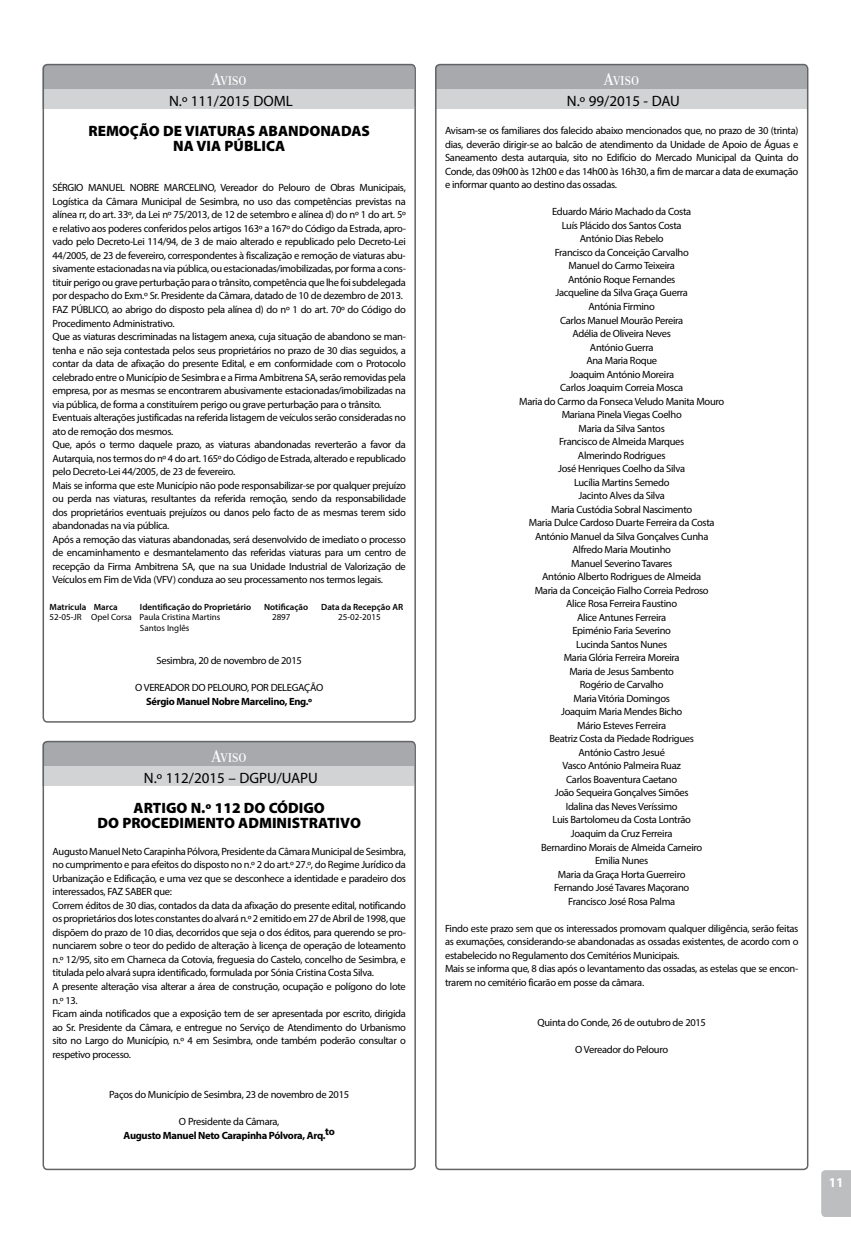
<style>
.page{position:relative;width:851px;height:1234px;background:#fff}
.page>*{position:absolute;margin:0;border:0;box-sizing:border-box;transform-origin:0 0}
.t1{font:900 15px/15px "Myriad Pro";color:#000;text-align:center}
.t2{font:15px "Myriad Pro";color:#000}
.t3{font:500 13.5px "Donatora";color:#fff}
.t4{font:700 13.5px "Myriad Pro";color:#fff}
.t5{font:10.5px/13.5px "Myriad Pro";letter-spacing:-.03em;color:#000}
.t6{font:700 10.5px "Myriad Pro";letter-spacing:-.03em;color:#000}
.t7{font:600 9px "Myriad Pro";color:#000}
.t8{font:9px "Myriad Pro";color:#000}
.s1{font-size:18px}
</style>
<div class="page">
<svg style="left:821px;top:1170px;width:29px;height:46px"></svg>
<div style="left:43px;top:741px;width:371px;height:44px;background:#a7a9ac;border-radius:4px"></div>
<div style="left:43px;top:766px;width:371px;height:19px;background:#d1d3d4"></div>
<div style="left:43px;top:64px;width:371px;height:45px;background:#a7a9ac;border-radius:4px"></div>
<div style="left:43px;top:89px;width:371px;height:20px;background:#d1d3d4"></div>
<div style="left:435px;top:64px;width:371px;height:45px;background:#a7a9ac;border-radius:4px"></div>
<div style="left:435px;top:89px;width:371px;height:20px;background:#d1d3d4"></div>
<div style="left:43px;top:740px;width:373px;height:429px;border:2px solid #636466;border-radius:4px"></div>
<div style="left:43px;top:64px;width:373px;height:658px;border:2px solid #636466;border-radius:4px"></div>
<div style="left:435px;top:64px;width:373px;height:1105px;border:2px solid #636466;border-radius:4px"></div>
<p class="t3" style="left:212px;top:73px;width:36px"><span class="s1">A</span>VISO</p>
<h1 class="t2" style="left:169px;top:91px;width:125px">N.º 111/2015 DOML</h1>
<h1 class="t1" style="left:88px;top:123px;width:283px">REMOÇÃO DE VIATURAS ABANDONADAS<br>NA VIA PÚBLICA</h1>
<p class="t5" style="left:53px;top:181px;width:355px">SÉRGIO MANUEL NOBRE MARCELINO, Vereador do Pelouro de Obras Municipais, Logística da Câmara Municipal de Sesimbra, no uso das competências previstas na alínea rr, do art. 33º, da Lei nº 75/2013, de 12 de setembro e alínea d) do nº 1 do art. 5º e relativo aos poderes conferidos pelos artigos 163º a 167º do Código da Estrada, apro&shy;vado pelo Decreto-Lei 114/94, de 3 de maio alterado e republicado pelo Decreto-Lei 44/2005, de 23 de fevereiro, correspondentes à fiscalização e remoção de viaturas abu&shy;sivamente estacionadas na via pública, ou estacionadas/imobilizadas, por forma a cons&shy;tituir perigo ou grave perturbação para o trânsito, competência que lhe foi subdelegada por despacho do Exm.º Sr. Presidente da Câmara, datado de 10 de dezembro de 2013.<br>FAZ PÚBLICO, ao abrigo do disposto pela alínea d) do nº 1 do art. 70º do Código do Procedimento Administrativo.<br>Que as viaturas descriminadas na listagem anexa, cuja situação de abandono se man&shy;tenha e não seja contestada pelos seus proprietários no prazo de 30 dias seguidos, a contar da data de afixação do presente Edital, e em conformidade com o Protocolo celebrado entre o Município de Sesimbra e a Firma Ambitrena SA, serão removidas pela empresa, por as mesmas se encontrarem abusivamente estacionadas/imobilizadas na via pública, de forma a constituírem perigo ou grave perturbação para o trânsito.<br>Eventuais alterações justificadas na referida listagem de veículos serão consideradas no ato de remoção dos mesmos.<br>Que, após o termo daquele prazo, as viaturas abandonadas reverterão a favor da Autarquia, nos termos do nº 4 do art. 165º do Código de Estrada, alterado e republicado pelo Decreto-Lei 44/2005, de 23 de fevereiro.<br>Mais se informa que este Município não pode responsabilizar-se por qualquer prejuízo ou perda nas viaturas, resultantes da referida remoção, sendo da responsabilidade dos proprietários eventuais prejuízos ou danos pelo facto de as mesmas terem sido abandonadas na via pública.<br>Após a remoção das viaturas abandonadas, será desenvolvido de imediato o processo de encaminhamento e desmantelamento das referidas viaturas para um centro de recepção da Firma Ambitrena SA, que na sua Unidade Industrial de Valorização de Veículos em Fim de Vida (VFV) conduza ao seu processamento nos termos legais.</p>
<p class="t7" style="left:50px;top:600px;width:69px">Matricula Marca</p>
<p class="t7" style="left:140px;top:600px;width:113px">Identificação do Proprietário</p>
<p class="t7" style="left:264px;top:600px;width:45px">Notificação</p>
<p class="t7" style="left:321px;top:600px;width:83px">Data da Recepção AR</p>
<p class="t8" style="left:50px;top:611px;width:172px">52-05-JR Opel Corsa Paula Cristina Martins</p>
<p class="t8" style="left:272px;top:611px;width:20px">2897</p>
<p class="t8" style="left:338px;top:611px;width:44px">25-02-2015</p>
<p class="t8" style="left:140px;top:622px;width:51px">Santos Inglês</p>
<p class="t5" style="left:156px;top:653px;width:147px">Sesimbra, 20 de novembro de 2015</p>
<p class="t5" style="left:135px;top:680px;width:189px">O VEREADOR DO PELOURO, POR DELEGAÇÃO</p>
<p class="t6" style="left:146px;top:694px;width:168px">Sérgio Manuel Nobre Marcelino, Eng.º</p>
<p class="t3" style="left:212px;top:750px;width:36px"><span class="s1">A</span>VISO</p>
<h1 class="t2" style="left:144px;top:768px;width:175px">N.º 112/2015 – DGPU/UAPU</h1>
<h1 class="t1" style="left:97px;top:799px;width:265px">ARTIGO N.º 112 DO CÓDIGO<br>DO PROCEDIMENTO ADMINISTRATIVO</h1>
<p class="t5" style="left:53px;top:844px;width:355px">Augusto Manuel Neto Carapinha Pólvora, Presidente da Câmara Municipal de Sesimbra, no cumprimento e para efeitos do disposto no n.º 2 do art.º 27.º, do Regime Jurídico da Urbanização e Edificação, e uma vez que se desconhece a identidade e paradeiro dos interessados, FAZ SABER que:<br>Correm éditos de 30 dias, contados da data da afixação do presente edital, notificando os proprietários dos lotes constantes do alvará n.º 2 emitido em 27 de Abril de 1998, que dispõem do prazo de 10 dias, decorridos que seja o dos éditos, para querendo se pro&shy;nunciarem sobre o teor do pedido de alteração à licença de operação de loteamento n.º 12/95, sito em Charneca da Cotovia, freguesia do Castelo, concelho de Sesimbra, e titulada pelo alvará supra identificado, formulada por Sónia Cristina Costa Silva.<br>A presente alteração visa alterar a área de construção, ocupação e polígono do lote n.º 13.<br>Ficam ainda notificados que a exposição tem de ser apresentada por escrito, dirigida ao Sr. Presidente da Câmara, e entregue no Serviço de Atendimento do Urbanismo sito no Largo do Município, n.º 4 em Sesimbra, onde também poderão consultar o respetivo processo.</p>
<p class="t5" style="left:109px;top:1087px;width:241px">Paços do Município de Sesimbra, 23 de novembro de 2015</p>
<p class="t5" style="left:179px;top:1114px;width:102px">O Presidente da Câmara,</p>
<p class="t6" style="left:124px;top:1127px;width:213px">Augusto Manuel Neto Carapinha Pólvora, Arq.to</p>
<p class="t3" style="left:604px;top:73px;width:36px"><span class="s1">A</span>VISO</p>
<h1 class="t2" style="left:567px;top:91px;width:114px">N.º 99/2015 - DAU</h1>
<p class="t5" style="left:445px;top:124px;width:355px;text-align:justify">Avisam-se os familiares dos falecido abaixo mencionados que, no prazo de 30 (trinta) dias, deverão dirigir-se ao balcão de atendimento da Unidade de Apoio de Águas e Saneamento desta autarquia, sito no Edifício do Mercado Municipal da Quinta do Conde, das 09h00 às 12h00 e das 14h00 às 16h30, a fim de marcar a data de exumação e informar quanto ao destino das ossadas.</p>
<p class="t5" style="left:519px;top:205px;width:207px;text-align:center">Eduardo Mário Machado da Costa<br>Luís Plácido dos Santos Costa<br>António Dias Rebelo<br>Francisco da Conceição Carvalho<br>Manuel do Carmo Teixeira<br>António Roque Fernandes<br>Jacqueline da Silva Graça Guerra<br>Antónia Firmino<br>Carlos Manuel Mourão Pereira<br>Adélia de Oliveira Neves<br>António Guerra<br>Ana Maria Roque<br>Joaquim António Moreira<br>Carlos Joaquim Correia Mosca<br>Maria do Carmo da Fonseca Veludo Manita Mouro<br>Mariana Pinela Viegas Coelho<br>Maria da Silva Santos<br>Francisco de Almeida Marques<br>Almerindo Rodrigues<br>José Henriques Coelho da Silva<br>Lucília Martins Semedo<br>Jacinto Alves da Silva<br>Maria Custódia Sobral Nascimento<br>Maria Dulce Cardoso Duarte Ferreira da Costa<br>António Manuel da Silva Gonçalves Cunha<br>Alfredo Maria Moutinho<br>Manuel Severino Tavares<br>António Alberto Rodrigues de Almeida<br>Maria da Conceição Fialho Correia Pedroso<br>Alice Rosa Ferreira Faustino<br>Alice Antunes Ferreira<br>Epiménio Faria Severino<br>Lucinda Santos Nunes<br>Maria Glória Ferreira Moreira<br>Maria de Jesus Sambento<br>Rogério de Carvalho<br>Maria Vitória Domingos<br>Joaquim Maria Mendes Bicho<br>Mário Esteves Ferreira<br>Beatriz Costa da Piedade Rodrigues<br>António Castro Jesué<br>Vasco António Palmeira Ruaz<br>Carlos Boaventura Caetano<br>João Sequeira Gonçalves Simões<br>Idalina das Neves Veríssimo<br>Luis Bartolomeu da Costa Lontrão<br>Joaquim da Cruz Ferreira<br>Bernardino Morais de Almeida Carneiro<br>Emilia Nunes<br>Maria da Graça Horta Guerreiro<br>Fernando José Tavares Maçorano<br>Francisco José Rosa Palma</p>
<p class="t5" style="left:445px;top:920px;width:355px">Findo este prazo sem que os interessados promovam qualquer diligência, serão feitas as exumações, considerando-se abandonadas as ossadas existentes, de acordo com o estabelecido no Regulamento dos Cemitérios Municipais.<br>Mais se informa que, 8 dias após o levantamento das ossadas, as estelas que se encon&shy;trarem no cemitério ficarão em posse da câmara.</p>
<p class="t5" style="left:537px;top:1015px;width:170px">Quinta do Conde, 26 de outubro de 2015</p>
<p class="t5" style="left:575px;top:1042px;width:94px">O Vereador do Pelouro</p>
<p class="t4" style="left:828px;top:1173px;width:16px">11</p>
</div>
